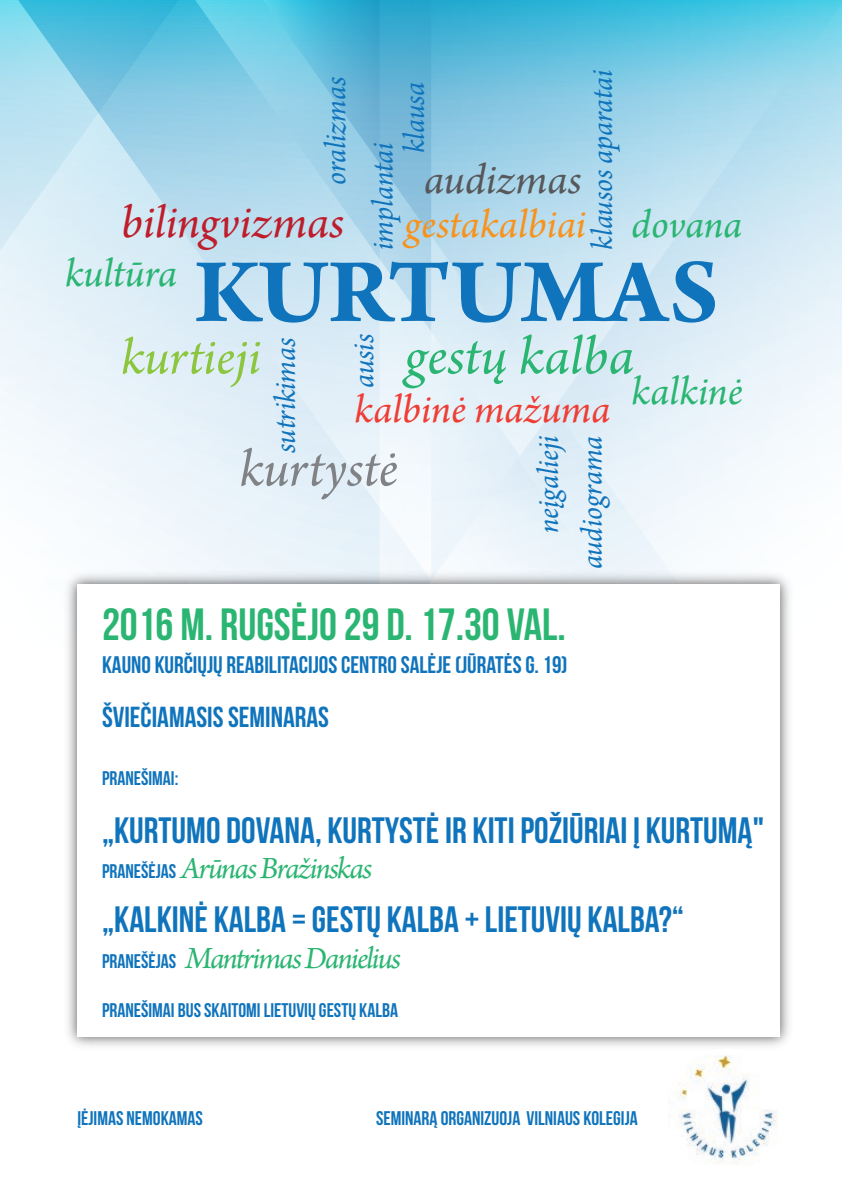
<style>
.page{position:relative;width:842px;height:1191px;background:#fff}
.page>*{position:absolute;margin:0;border:0;box-sizing:border-box;transform-origin:0 0}
.t1{font:700 96.2px "Arno Pro";letter-spacing:.005em;color:#1074bc}
.t2{font:italic 56.7px "Arno Pro";color:#2bb572}
.t3{font:italic 54.9px "Arno Pro";letter-spacing:-.005em;color:#808285}
.t4{font:italic 53.5px "Arno Pro";color:#8bc63e}
.t5{font:italic 48.7px "Arno Pro";letter-spacing:-.005em;color:#be1d2c}
.t6{font:45.1px "Bebas Neue";color:#2bb572}
.t7{font:italic 44.7px "Arno Pro";letter-spacing:-.005em;color:#57585a}
.t8{font:italic 42.2px "Arno Pro";letter-spacing:-.005em;color:#2bb572}
.t9{font:italic 42.2px "Arno Pro";letter-spacing:-.005em;color:#ee3e35}
.t10{font:italic 42.2px "Arno Pro";letter-spacing:-.005em;color:#f7931d}
.t11{font:italic 41.7px "Arno Pro";letter-spacing:-.01em;color:#2bb572}
.t12{font:36.7px "Bebas Neue";color:#1074bc}
.t13{font:italic 32.4px "Arno Pro";letter-spacing:-.055em;color:#2bb572}
.t14{font:italic 31.7px "Arno Pro";letter-spacing:-.005em;color:#1074bc}
.t15{font:28.9px "Bebas Neue";color:#1074bc}
.t16{font:24px "Bebas Neue";color:#1074bc}
.t17{font:19.7px "Bebas Neue";color:#1074bc}
.s1{font-family:"Bebas Neue";font-style:normal;font-size:19.7px;color:#1074bc}
</style>
<div class="page">
<svg style="left:604px;top:456px;width:182px;height:111px"></svg>
<svg style="left:431px;top:0;width:411px;height:456px;background:#b0dcee"></svg>
<div style="left:0;top:353px;width:98px;height:156px;background:#f2f8fc"></div>
<svg style="left:0;top:0;width:98px;height:353px;background:#bde4f2"></svg>
<svg style="left:98px;top:0;width:333px;height:567px;background:#bbdfef"></svg>
<svg style="left:431px;top:331px;width:173px;height:236px;background:#e4f0f8"></svg>
<img style="left:66px;top:567px;width:724px;height:479px">
<div style="left:78px;top:584px;width:701px;height:452px;background:#fff"></div>
<img style="left:666px;top:1048px;width:122px;height:123px;border-radius:61px">
<h3 class="t14" style="left:584px;top:250px;width:182px;rotate:-90deg">klausos aparatai</h3>
<h3 class="t14" style="left:317px;top:185px;width:110px;rotate:-90deg">oralizmas</h3>
<h3 class="t14" style="left:396px;top:153px;width:73px;rotate:-90deg">klausa</h3>
<h3 class="t14" style="left:365px;top:250px;width:109px;rotate:-90deg">implantai</h3>
<h3 class="t7" style="left:424px;top:154px;width:159px">audizmas</h3>
<h3 class="t5" style="left:121px;top:194px;width:225px">bilingvizmas</h3>
<h3 class="t11" style="left:631px;top:200px;width:113px">dovana</h3>
<h3 class="t8" style="left:65px;top:249px;width:114px">kultūra</h3>
<h3 class="t10" style="left:405px;top:200px;width:183px">gestakalbiai</h3>
<h1 class="t1" style="left:194px;top:236px;width:526px">KURTUMAS</h1>
<h3 class="t4" style="left:121px;top:326px;width:142px">kurtieji</h3>
<h2 class="t2" style="left:405px;top:323px;width:231px">gestų kalba</h2>
<h3 class="t14" style="left:345px;top:388px;width:56px;rotate:-90deg">ausis</h3>
<h3 class="t14" style="left:267px;top:453px;width:117px;rotate:-90deg">sutrikimas</h3>
<h3 class="t8" style="left:631px;top:366px;width:113px">kalkinė</h3>
<h3 class="t9" style="left:354px;top:385px;width:258px">kalbinė mažuma</h3>
<h3 class="t14" style="left:530px;top:533px;width:99px;rotate:-90deg">neįgalieji</h3>
<h3 class="t14" style="left:574px;top:569px;width:135px;rotate:-90deg">audiograma</h3>
<h3 class="t3" style="left:239px;top:437px;width:160px">kurtystė</h3>
<h3 class="t6" style="left:102px;top:599px;width:465px">2016 M. RUGSĖJO 29 D. 17.30 VAL.</h3>
<p class="t16" style="left:102px;top:652px;width:467px">KAUNO KURČIŲJŲ REABILITACIJOS CENTRO SALĖJE (JŪRATĖS G. 19)</p>
<h3 class="t15" style="left:102px;top:700px;width:229px">ŠVIEČIAMASIS SEMINARAS</h3>
<p class="t17" style="left:102px;top:767px;width:78px">PRANEŠIMAI:</p>
<h3 class="t12" style="left:102px;top:809px;width:664px">„KURTUMO DOVANA, KURTYSTĖ IR KITI POŽIŪRIAI Į KURTUMĄ"</h3>
<h3 class="t13" style="left:102px;top:849px;width:272px"><span class="s1">PRANEŠĖJAS</span> Arūnas Bražinskas</h3>
<h3 class="t12" style="left:102px;top:899px;width:584px">„KALKINĖ KALBA = GESTŲ KALBA + LIETUVIŲ KALBA?“</h3>
<h3 class="t13" style="left:102px;top:939px;width:300px"><span class="s1">PRANEŠĖJAS</span> Mantrimas Danielius</h3>
<p class="t17" style="left:102px;top:999px;width:298px">PRANEŠIMAI BUS SKAITOMI LIETUVIŲ GESTŲ KALBA</p>
<p class="t17" style="left:78px;top:1107px;width:127px">ĮĖJIMAS NEMOKAMAS</p>
<p class="t17" style="left:376px;top:1107px;width:263px">SEMINARĄ ORGANIZUOJA VILNIAUS KOLEGIJA</p>
</div>
